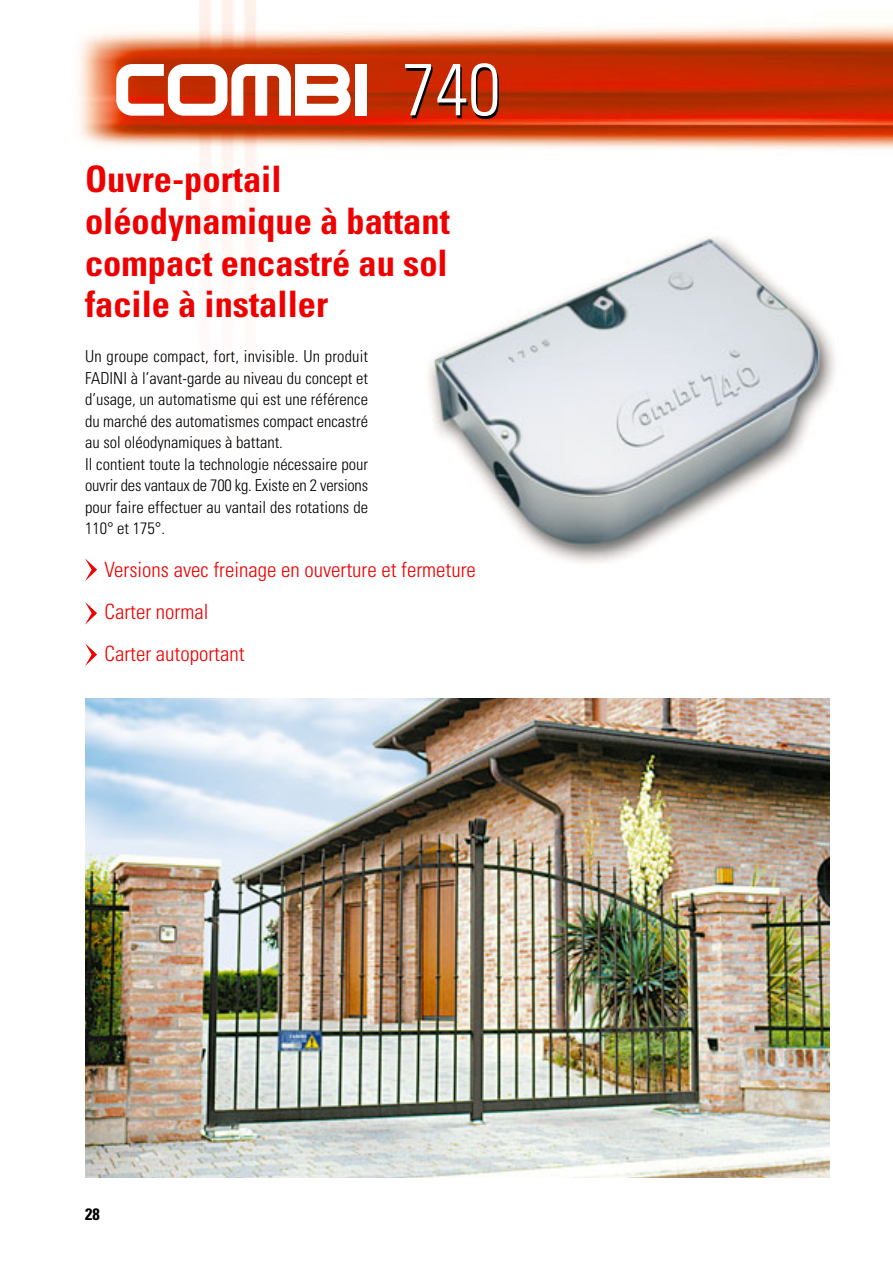
<style>
.page{position:relative;width:893px;height:1263px;background:#fff}
.page>*{position:absolute;margin:0;border:0;box-sizing:border-box;transform-origin:0 0}
.t1{font:500 83.4px "Steel Wolf";color:#fff}
.t2{font:700 condensed 36.45px/41.7px "Univers";color:#ef0000}
.t3{font:300 condensed 21px/42px "Univers";color:#ef0000}
.t4{font:300 condensed 16.5px/21.5px "Univers";color:#000}
.t5{font:700 condensed 16.5px "Univers";color:#000}
.s1{font-family:"Univers";font-weight:300;font-stretch:condensed;font-size:73.5px}
</style>
<div class="page">
<img style="left:79px;top:0;width:814px;height:287px">
<img style="left:85px;top:698px;width:744px;height:480px">
<img style="left:420px;top:225px;width:419px;height:339px">
<svg style="left:85px;top:558px;width:12px;height:23px"></svg>
<svg style="left:85px;top:602px;width:12px;height:23px"></svg>
<svg style="left:85px;top:643px;width:12px;height:23px"></svg>
<h1 class="t1" style="left:116px;top:38px;width:386px">COMBI <span class="s1">740</span></h1>
<h2 class="t2" style="left:85px;top:162px;width:366px">Ouvre-portail oléodynamique à battant compact encastré au sol facile à installer</h2>
<p class="t4" style="left:85px;top:348px;width:285px">Un groupe compact, fort, invisible. Un produit FADINI à l’avant-garde au niveau du concept et d’usage, un automatisme qui est une référence du marché des automatismes compact encastré au sol oléodynamiques à battant.<br>Il contient toute la technologie nécessaire pour ouvrir des vantaux de 700 kg. Existe en 2 versions pour faire effectuer au vantail des rotations de 110 et 175 .</p>
<p class="t3" style="left:105px;top:550px;width:373px">Versions avec freinage en ouverture et fermeture<br>Carter normal<br>Carter autoportant</p>
<p class="t5" style="left:85px;top:1208px;width:16px">28</p>
</div>
